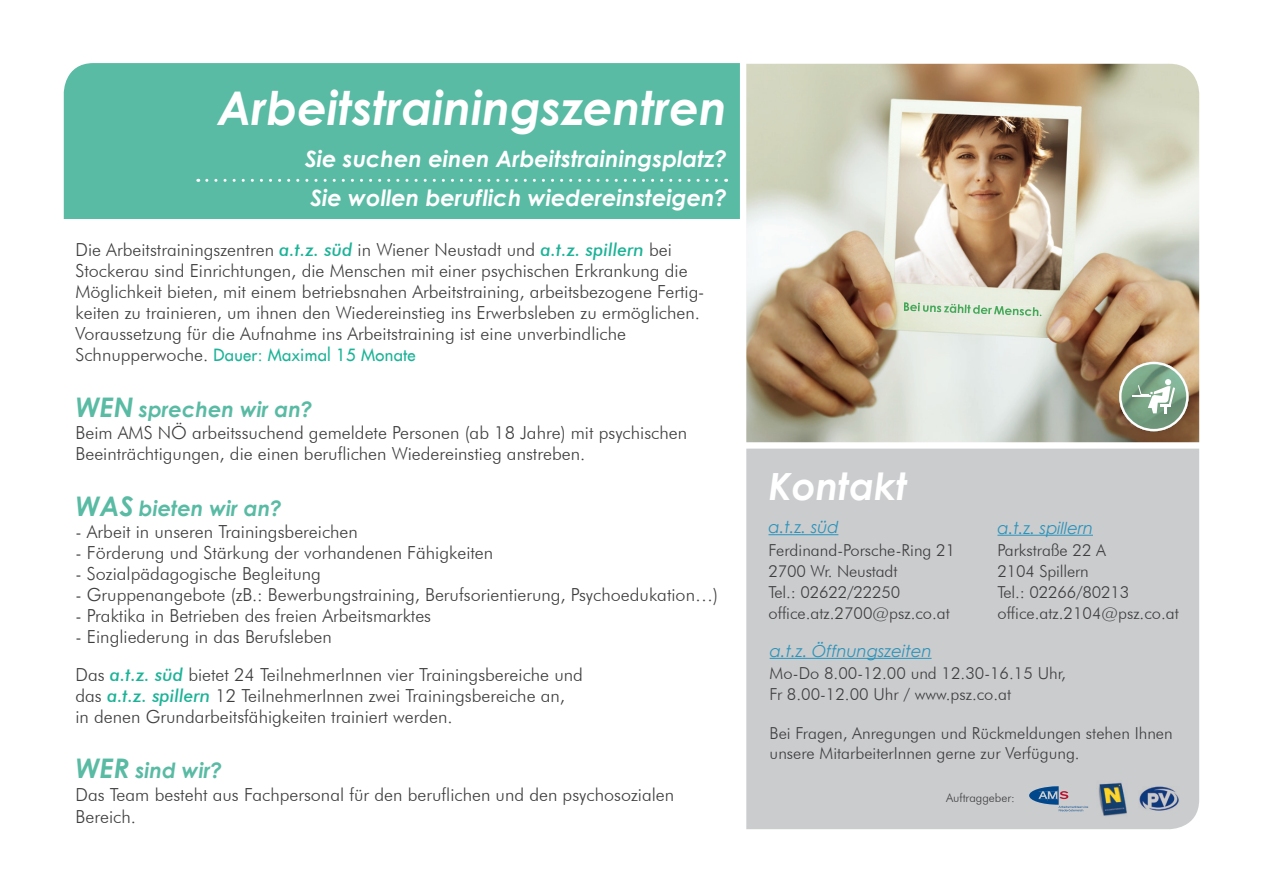
<style>
.page{position:relative;width:1263px;height:893px;background:#fff}
.page>*{position:absolute;margin:0;border:0;box-sizing:border-box;transform-origin:0 0}
.t1{font:italic 700 46.5px "Century Gothic";color:#fff}
.t2{font:italic 700 37.5px "Century Gothic";color:#fff}
.t3{font:italic 700 22.5px/39px "Century Gothic";color:#fff}
.t4{font:italic 700 21px "Century Gothic";color:#59bba4}
.t5{font:300 18px/21px "Futura BT";color:#3e3e3f}
.t6{font:300 16.5px/21px "Futura BT";color:#3e3e3f}
.t7{font:italic 16.5px "Century Gothic";color:#2b93ba}
.t8{font:16.5px "Futura LT";letter-spacing:.02em;color:#1bb397}
.t9{font:300 12px "Futura BT";color:#3e3e3f}
.s1{font-weight:500;font-style:italic;color:#1bb397}
.s2{font-family:"Futura BT";font-weight:300;font-size:18px;color:#3e3e3f}
.s3{font-size:27px}
.s4{color:#4b4c4d}
</style>
<div class="page">
<div style="left:746px;top:449px;width:453px;height:380px;background:#cbccce"></div>
<img style="left:746px;top:64px;width:453px;height:378px">
<svg style="left:1119px;top:362px;width:69px;height:69px"></svg>
<div style="left:64px;top:63px;width:676px;height:156px;background:#59bba4"></div>
<svg style="left:207px;top:179px;width:520px;height:3px;background:#81cbba"></svg>
<img style="left:904px;top:302px;width:138px;height:14px">
<hr style="left:768px;top:534px;width:70px;height:1px;background:#2b93ba">
<hr style="left:770px;top:658px;width:161px;height:1px;background:#2b93ba">
<img style="left:1097px;top:781px;width:31px;height:38px">
<svg style="left:1029px;top:786px;width:59px;height:25px"></svg>
<img style="left:1138px;top:787px;width:41px;height:24px">
<hr style="left:997px;top:535px;width:96px;height:1px;background:#2b93ba">
<h1 class="t1" style="left:217px;top:78px;width:511px">Arbeitstrainingszentren</h1>
<p class="t3" style="left:305px;top:138px;width:424px">Sie suchen einen Arbeitstrainingsplatz?<br>Sie wollen beruflich wiedereinsteigen?</p>
<p class="t5" style="left:75px;top:239px;width:630px">Die Arbeitstrainingszentren <span class="s1">a.t.z. süd</span> in Wiener Neustadt und <span class="s1">a.t.z. spillern</span> bei Stockerau sind Einrichtungen, die Menschen mit einer psychischen Erkrankung die Möglichkeit bieten, mit einem betriebsnahen Arbeitstraining, arbeitsbezogene Fertig&shy;keiten zu trainieren, um ihnen den Wiedereinstieg ins Erwerbsleben zu ermöglichen.<br>Voraussetzung für die Aufnahme ins Arbeitstraining ist eine unverbindliche</p>
<p class="t8" style="left:75px;top:345px;width:342px"><span class="s2">Schnupperwoche.</span> Dauer: Maximal 15 Monate</p>
<p class="t4" style="left:75px;top:396px;width:239px"><span class="s3">WEN</span> sprechen wir an?</p>
<p class="t5" style="left:75px;top:422px;width:613px">Beim AMS NÖ arbeitssuchend gemeldete Personen (ab 18 Jahre) mit psychischen<br>Beeinträchtigungen, die einen beruflichen Wiedereinstieg anstreben.</p>
<p class="t4" style="left:75px;top:495px;width:208px"><span class="s3">WAS</span> bieten wir an?</p>
<p class="t5" style="left:75px;top:521px;width:284px">- Arbeit in unseren Trainingsbereichen</p>
<p class="t5" style="left:75px;top:542px;width:419px">- Förderung und Stärkung der vorhandenen Fähigkeiten</p>
<p class="t5" style="left:75px;top:563px;width:247px">- Sozialpädagogische Begleitung</p>
<p class="t5" style="left:75px;top:584px;width:644px">- Gruppenangebote (zB.: Bewerbungstraining, Berufsorientierung, Psychoedukation…)</p>
<p class="t5" style="left:75px;top:605px;width:357px">- Praktika in Betrieben des freien Arbeitsmarktes</p>
<p class="t5" style="left:75px;top:618px;width:509px;line-height:37.5px">- Eingliederung in das Berufsleben<br>Das <span class="s1">a.t.z. süd</span> bietet 24 TeilnehmerInnen vier Trainingsbereiche und</p>
<p class="t5" style="left:75px;top:685px;width:491px">das <span class="s1">a.t.z. spillern</span> 12 TeilnehmerInnen zwei Trainingsbereiche an, in denen Grundarbeitsfähigkeiten trainiert werden.</p>
<p class="t4" style="left:75px;top:757px;width:148px"><span class="s3">WER</span> sind wir?</p>
<p class="t5" style="left:75px;top:783px;width:600px;line-height:22.5px">Das Team besteht aus Fachpersonal für den beruflichen und den psychosozialen<br>Bereich.</p>
<h2 class="t2" style="left:768px;top:462px;width:140px">Kontakt</h2>
<p class="t7" style="left:768px;top:517px;width:72px">a.t.z. süd</p>
<p class="t6" style="left:768px;top:539px;width:188px">Ferdinand-Porsche-Ring 21<br>2700 Wr. Neustadt<br>Tel.: 02622/22250 office.atz.2700@psz.co.at</p>
<p class="t7" style="left:770px;top:641px;width:164px">a.t.z. Öffnungszeiten</p>
<p class="t6" style="left:770px;top:663px;width:298px">Mo-Do 8.00-12.00 und 12.30-16.15 Uhr,<br>Fr 8.00-12.00 Uhr / www.psz.co.at</p>
<p class="t6" style="left:770px;top:723px;width:405px;line-height:19.5px">Bei Fragen, Anregungen und Rückmeldungen stehen Ihnen unsere MitarbeiterInnen gerne zur Verfügung.</p>
<p class="t9" style="left:946px;top:790px;width:70px">Auftraggeber<span class="s4">:</span></p>
<p class="t7" style="left:997px;top:518px;width:98px">a.t.z. spillern</p>
<p class="t6" style="left:997px;top:540px;width:183px">Parkstraße 22 A<br>2104 Spillern<br>Tel.: 02266/80213 office.atz.2104@psz.co.at</p>
</div>
